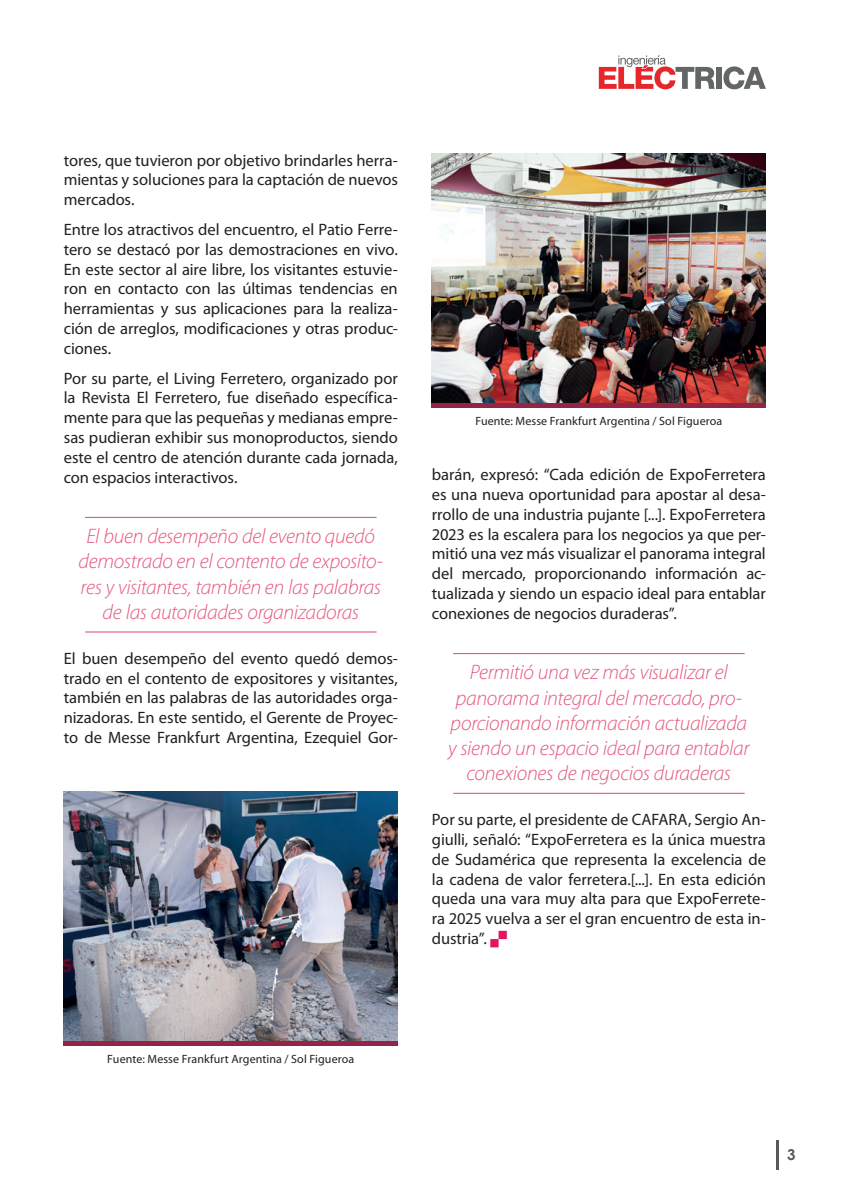
<style>
.page{position:relative;width:851px;height:1191px;background:#fff}
.page>*{position:absolute;margin:0;border:0;box-sizing:border-box;transform-origin:0 0}
.Destacado{font:italic 300 21px/25.2px "Myriad Pro";letter-spacing:-.015em;color:#e5587c;text-align:center}
.Texto{font:16.5px/19.8px "Myriad Pro";letter-spacing:-.005em;color:#231f20;text-align:justify}
.t1{font:700 15px "Century Gothic";color:#57585a}
.Imágenes_fuente{font:12px "Myriad Pro";letter-spacing:.005em;color:#231f20}
</style>
<div class="page">
<hr style="left:776px;top:1140px;width:2px;height:29px;background:#57585a">
<div style="left:715px;top:67px;width:6px;height:22px;background:#636666"></div>
<svg style="left:723px;top:66px;width:42px;height:23px"></svg>
<svg style="left:598px;top:55px;width:116px;height:34px"></svg>
<hr style="left:85px;top:517px;width:291px;height:1px;background:#e5587c">
<hr style="left:85px;top:631px;width:291px;height:1px;background:#e5587c">
<hr style="left:453px;top:653px;width:291px;height:1px;background:#e5587c">
<hr style="left:453px;top:792px;width:291px;height:2px;background:#e5587c">
<img style="left:432px;top:153px;width:333px;height:250px">
<div style="left:432px;top:403px;width:333px;height:5px;background:#942447"></div>
<img style="left:64px;top:791px;width:334px;height:250px">
<hr style="left:64px;top:1041px;width:334px;height:4px;background:#942447">
<p class="Texto" style="left:64px;top:150px;width:335px">tores, que tuvieron por objetivo brindarles herra&shy;mientas y soluciones para la captación de nuevos mercados.</p>
<p class="Texto" style="left:64px;top:220px;width:335px">Entre los atractivos del encuentro, el Patio Ferre&shy;tero se destacó por las demostraciones en vivo.<br>En este sector al aire libre, los visitantes estuvie&shy;ron en contacto con las últimas tendencias en herramientas y sus aplicaciones para la realiza&shy;ción de arreglos, modificaciones y otras produc&shy;ciones.</p>
<p class="Texto" style="left:64px;top:368px;width:335px">Por su parte, el Living Ferretero, organizado por la Revista El Ferretero, fue diseñado específica&shy;mente para que las pequeñas y medianas empre&shy;sas pudieran exhibir sus monoproductos, siendo este el centro de atención durante cada jornada, con espacios interactivos.</p>
<p class="Destacado" style="left:78px;top:523px;width:306px">El buen desempeño del evento quedó demostrado en el contento de exposito&shy;res y visitantes, también en las palabras de las autoridades organizadoras</p>
<p class="Texto" style="left:64px;top:648px;width:335px">El buen desempeño del evento quedó demos&shy;trado en el contento de expositores y visitantes, también en las palabras de las autoridades orga&shy;nizadoras. En este sentido, el Gerente de Proyec&shy;to de Messe Frankfurt Argentina, Ezequiel Gor-</p>
<p class="Imágenes_fuente" style="left:475px;top:415px;width:248px">Fuente: Messe Frankfurt Argentina / Sol Figueroa</p>
<p class="Texto" style="left:432px;top:465px;width:335px">barán, expresó: “Cada edición de ExpoFerretera es una nueva oportunidad para apostar al desa&shy;rrollo de una industria pujante [...]. ExpoFerretera 2023 es la escalera para los negocios ya que per&shy;mitió una vez más visualizar el panorama integral del mercado, proporcionando información ac&shy;tualizada y siendo un espacio ideal para entablar conexiones de negocios duraderas”.</p>
<p class="Destacado" style="left:448px;top:659px;width:302px">Permitió una vez más visualizar el panorama integral del mercado, pro&shy;porcionando información actualizada y siendo un espacio ideal para entablar conexiones de negocios duraderas</p>
<p class="Texto" style="left:432px;top:810px;width:335px">Por su parte, el presidente de CAFARA, Sergio An&shy;giulli, señaló: “ExpoFerretera es la única muestra de Sudamérica que representa la excelencia de la cadena de valor ferretera.[...]. En esta edición queda una vara muy alta para que ExpoFerrete&shy;ra 2025 vuelva a ser el gran encuentro de esta in&shy;dustria”.</p>
<p class="Imágenes_fuente" style="left:107px;top:1052px;width:248px">Fuente: Messe Frankfurt Argentina / Sol Figueroa</p>
<p class="t1" style="left:787px;top:1143px;width:10px">3</p>
</div>
